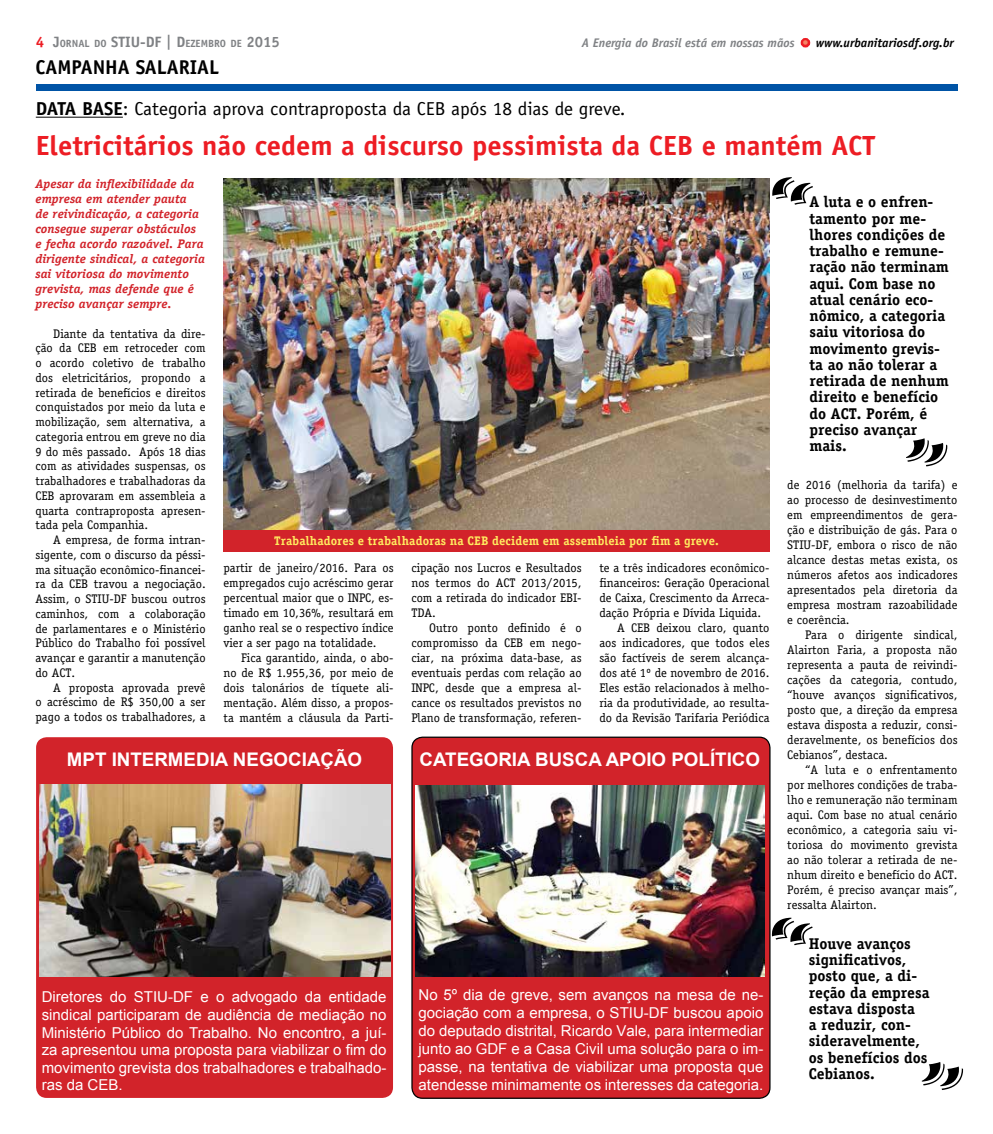
<style>
.page{position:relative;width:993px;height:1134px;background:#fff}
.page>*{position:absolute;margin:0;border:0;box-sizing:border-box;transform-origin:0 0}
.t1{font:700 27.75px "Officina Sans";color:#ed1d24}
.t2{font:700 20px "Officina Sans";color:#000}
.t3{font:18.75px "Officina Sans";color:#000}
.t4{font:700 18.75px "Arial";color:#fff}
.t5{font:700 15.62px/16.2px "Officina Serif";color:#000}
.t6{font:15px/17.5px "Arial";color:#fff;text-align:justify}
.t7{font:12.5px/15px "Officina Serif";color:#000;text-align:justify}
.t8{font:italic 700 12.5px/15px "Officina Serif";color:#d2232a}
.t9{font:700 12.5px "Officina Serif";letter-spacing:.01em;color:#ffec5f}
.t10{font:italic 700 12.5px "Officina Sans";color:#808285}
.t11{font:700 10.5px "Officina Sans";color:#808285}
.s1{font-size:15px;color:#ed1d24}
.s2{font-size:15px}
.s3{color:#f58465}
.s4{color:#000}
.s5{font-weight:700}
</style>
<div class="page">
<div style="left:36px;top:737px;width:357px;height:361px;background:#d2232a;border-radius:11px"></div>
<div style="left:412px;top:737px;width:357px;height:361px;background:#d2232a;border-radius:11px"></div>
<div style="left:411px;top:737px;width:359px;height:362px;border:1px solid #000;border-radius:11px"></div>
<div style="left:800px;top:38px;width:10px;height:9px;border:5px solid #ed1d24;border-radius:50%"></div>
<hr style="left:36px;top:117px;width:87px;height:1px;background:#000">
<div style="left:36px;top:84px;width:921px;height:6px;background:#0054a6"></div>
<img style="left:415px;top:785px;width:349px;height:192px">
<img style="left:39px;top:785px;width:352px;height:191px">
<img style="left:223px;top:178px;width:546px;height:353px">
<div style="left:223px;top:534px;width:546px;height:17px;background:#d2232a"></div>
<div style="left:223px;top:531px;width:546px;height:19px;background:#d2232a"></div>
<svg style="left:769px;top:913px;width:2px;height:36px"></svg>
<p class="t11" style="left:36px;top:37px;width:245px"><span class="s1">4</span> <span class="s2">J</span>ORNAL DO <span class="s2">STIU-DF | D</span>EZEMBRO DE <span class="s2">2015</span></p>
<p class="t10" style="left:581px;top:35px;width:373px">A Energia do Brasil está em nossas mãos <span class="s3">•</span> <span class="s4">www.urbanitariosdf.org.br</span></p>
<h2 class="t2" style="left:36px;top:55px;width:185px">CAMPANHA SALARIAL</h2>
<h3 class="t3" style="left:36px;top:98px;width:591px"><span class="s5">DATA BASE</span>: Categoria aprova contraproposta da CEB após 18 dias de greve.</h3>
<h1 class="t1" style="left:36px;top:128px;width:840px">Eletricitários não cedem a discurso pessimista da CEB e mantém ACT</h1>
<p class="t8" style="left:35px;top:176px;width:171px">Apesar da inflexibilidade da empresa em atender pauta<br>de reivindicação, a categoria consegue superar obstáculos e fecha acordo razoável. Para dirigente sindical, a categoria sai vitoriosa do movimento grevista, mas defende que é preciso avançar sempre.</p>
<p class="t7" style="left:35px;top:326px;width:172px;text-indent:18px">Diante da tentativa da dire&shy;ção da CEB em retroceder com o acordo coletivo de trabalho dos eletricitários, propondo a retirada de benefícios e direitos conquistados por meio da luta e mobilização, sem alternativa, a categoria entrou em greve no dia 9 do mês passado. Após 18 dias com as atividades suspensas, os trabalhadores e trabalhadoras da CEB aprovaram em assembleia a quarta contraproposta apresen&shy;tada pela Companhia.</p>
<p class="t7" style="left:35px;top:532px;width:172px;text-indent:18px">A empresa, de forma intran&shy;sigente, com o discurso da péssi&shy;ma situação econômico-financei&shy;ra da CEB travou a negociação.<br>Assim, o STIU-DF buscou outros caminhos, com a colaboração de parlamentares e o Ministério Público do Trabalho foi possível avançar e garantir a manutenção do ACT.</p>
<p class="t7" style="left:35px;top:680px;width:172px;text-indent:18px">A proposta aprovada prevê o acréscimo de R$ 350,00 a ser pago a todos os trabalhadores, a</p>
<p class="t5" style="left:809px;top:194px;width:141px">A luta e o enfren&shy;tamento por me&shy;lhores condições de trabalho e remune&shy;ração não terminam aqui. Com base no atual cenário eco&shy;nômico, a categoria saiu vitoriosa do movimento grevis&shy;ta ao não tolerar a retirada de nenhum direito e benefício do ACT. Porém, é preciso avançar mais.</p>
<p class="t7" style="left:787px;top:478px;width:172px">de 2016 (melhoria da tarifa) e ao processo de desinvestimento em empreendimentos de gera&shy;ção e distribuição de gás. Para o STIU-DF, embora o risco de não alcance destas metas exista, os números afetos aos indicadores apresentados pela diretoria da empresa mostram razoabilidade e coerência.</p>
<p class="t7" style="left:787px;top:628px;width:172px;text-indent:18px">Para o dirigente sindical, Alairton Faria, a proposta não representa a pauta de reivindi&shy;cações da categoria, contudo, “houve avanços significativos, posto que, a direção da empresa estava disposta a reduzir, consi&shy;deravelmente, os benefícios dos Cebianos”, destaca.</p>
<p class="t7" style="left:787px;top:763px;width:172px;text-indent:18px">“A luta e o enfrentamento por melhores condições de traba&shy;lho e remuneração não terminam aqui. Com base no atual cenário econômico, a categoria saiu vi&shy;toriosa do movimento grevista ao não tolerar a retirada de ne&shy;nhum direito e benefício do ACT.<br>Porém, é preciso avançar mais”, ressalta Alairton.</p>
<p class="t9" style="left:274px;top:533px;width:446px">Trabalhadores e trabalhadoras na CEB decidem em assembleia por fim a greve.</p>
<p class="t7" style="left:223px;top:560px;width:172px">partir de janeiro/2016. Para os empregados cujo acréscimo gerar percentual maior que o INPC, es&shy;timado em 10,36%, resultará em ganho real se o respectivo índice vier a ser pago na totalidade.</p>
<p class="t7" style="left:223px;top:650px;width:172px;text-indent:18px">Fica garantido, ainda, o abo&shy;no de R$ 1.955,36, por meio de dois talonários de tíquete ali&shy;mentação. Além disso, a propos&shy;ta mantém a cláusula da Parti-</p>
<p class="t7" style="left:411px;top:560px;width:172px">cipação nos Lucros e Resultados nos termos do ACT 2013/2015, com a retirada do indicador EBI-TDA.</p>
<p class="t7" style="left:411px;top:620px;width:172px;text-indent:18px">Outro ponto definido é o compromisso da CEB em nego&shy;ciar, na próxima data-base, as eventuais perdas com relação ao INPC, desde que a empresa al&shy;cance os resultados previstos no Plano de transformação, referen-</p>
<p class="t7" style="left:599px;top:560px;width:172px">te a três indicadores econômico-</p>
<p class="t7" style="left:599px;top:575px;width:172px">financeiros: Geração Operacional</p>
<p class="t7" style="left:599px;top:590px;width:172px">de Caixa, Crescimento da Arreca-</p>
<p class="t7" style="left:599px;top:605px;width:163px">dação Própria e Dívida Liquida.</p>
<p class="t7" style="left:617px;top:620px;width:154px">A CEB deixou claro, quanto</p>
<p class="t7" style="left:599px;top:635px;width:172px">aos indicadores, que todos eles</p>
<p class="t7" style="left:599px;top:650px;width:172px">são factíveis de serem alcança-</p>
<p class="t7" style="left:599px;top:665px;width:172px">dos até 1º de novembro de 2016.</p>
<p class="t7" style="left:599px;top:680px;width:172px">Eles estão relacionados à melho-</p>
<p class="t7" style="left:599px;top:695px;width:172px">ria da produtividade, ao resulta-</p>
<p class="t7" style="left:599px;top:710px;width:172px">do da Revisão Tarifaria Periódica</p>
<h3 class="t4" style="left:67px;top:746px;width:297px">MPT INTERMEDIA NEGOCIAÇÃO</h3>
<h3 class="t4" style="left:419px;top:746px;width:342px">CATEGORIA BUSCA APOIO POLÍTICO</h3>
<p class="t6" style="left:42px;top:989px;width:346px">Diretores do STIU-DF e o advogado da entidade sindical participaram de audiência de mediação no Ministério Público do Trabalho. No encontro, a juí&shy;za apresentou uma proposta para viabilizar o fim do movimento grevista dos trabalhadores e trabalhado&shy;ras da CEB.</p>
<p class="t6" style="left:418px;top:986px;width:346px;line-height:18px">No 5º dia de greve, sem avanços na mesa de ne&shy;gociação com a empresa, o STIU-DF buscou apoio do deputado distrital, Ricardo Vale, para intermediar junto ao GDF e a Casa Civil uma solução para o im&shy;passe, na tentativa de viabilizar uma proposta que atendesse minimamente os interesses da categoria.</p>
<p class="t5" style="left:808px;top:935px;width:122px">Houve avanços significativos, posto que, a di&shy;reção da empresa estava disposta<br>a reduzir, con&shy;sideravelmente, os benefícios dos<br>Cebianos.</p>
</div>
